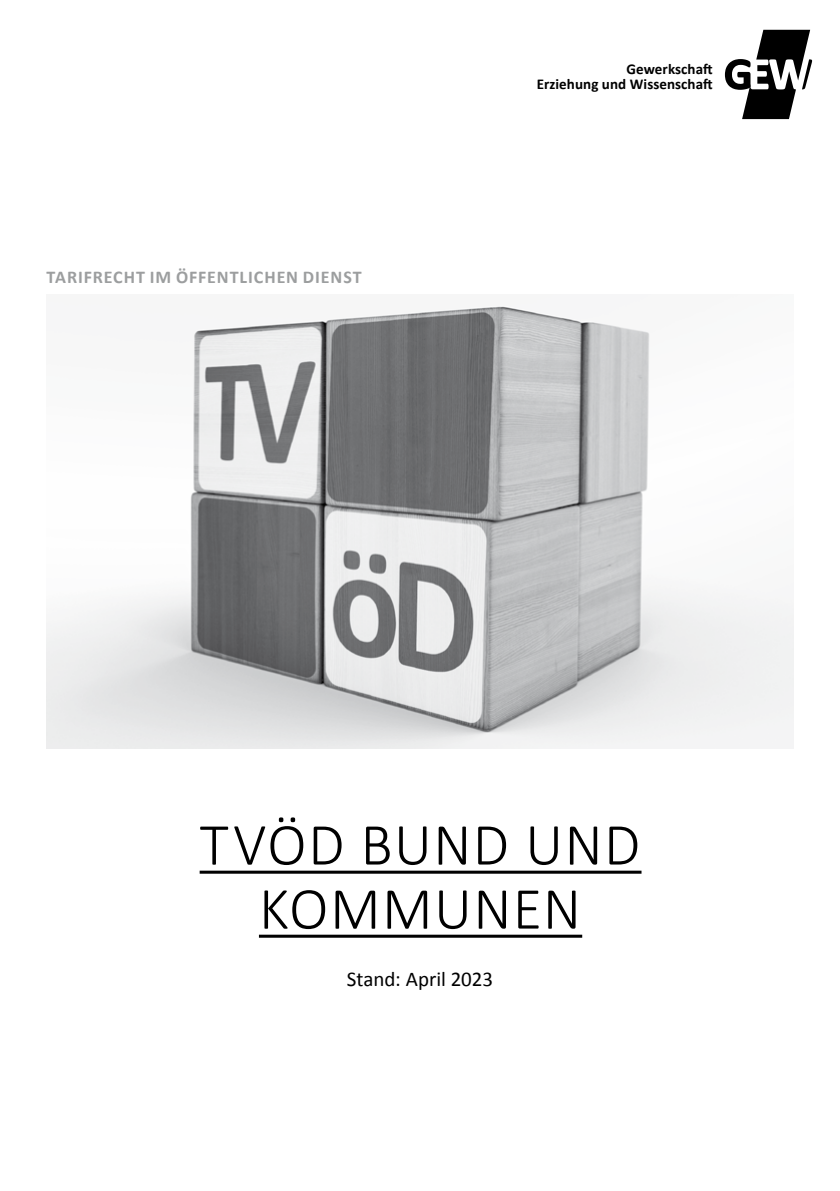
<style>
.page{position:relative;width:840px;height:1191px;background:#fff}
.page>*{position:absolute;margin:0;border:0;box-sizing:border-box;transform-origin:0 0}
.Headline{font:300 60px/64px "Calibri";letter-spacing:.02em;color:#000;text-align:center}
.Fließtext_Cover_Din{font:21px "Calibri";color:#000}
.Zuordung_Cover_Din_A{font:700 18px "Calibri";letter-spacing:.05em;color:#9c9e9f}
.GEW_LOGO_Schrift_Cov{font:700 15px/15px "Calibri";letter-spacing:.005em;color:#000;text-align:right}
</style>
<div class="page">
<img style="left:46px;top:306px;width:747px;height:442px">
<svg style="left:724px;top:30px;width:87px;height:89px"></svg>
<hr style="left:199px;top:870px;width:442px;height:3px;background:#000">
<hr style="left:259px;top:934px;width:323px;height:3px;background:#000">
<p class="Zuordung_Cover_Din_A" style="left:46px;top:265px;width:317px">TARIFRECHT IM ÖFFENTLICHEN DIENST</p>
<p class="GEW_LOGO_Schrift_Cov" style="left:536px;top:62px;width:177px">Gewerkschaft<br>Erziehung und Wissenschaft</p>
<p class="Headline" style="left:199px;top:809px;width:442px">TVÖD BUND UND<br>KOMMUNEN</p>
<p class="Fließtext_Cover_Din" style="left:346px;top:965px;width:148px">Stand: April 2023</p>
</div>
